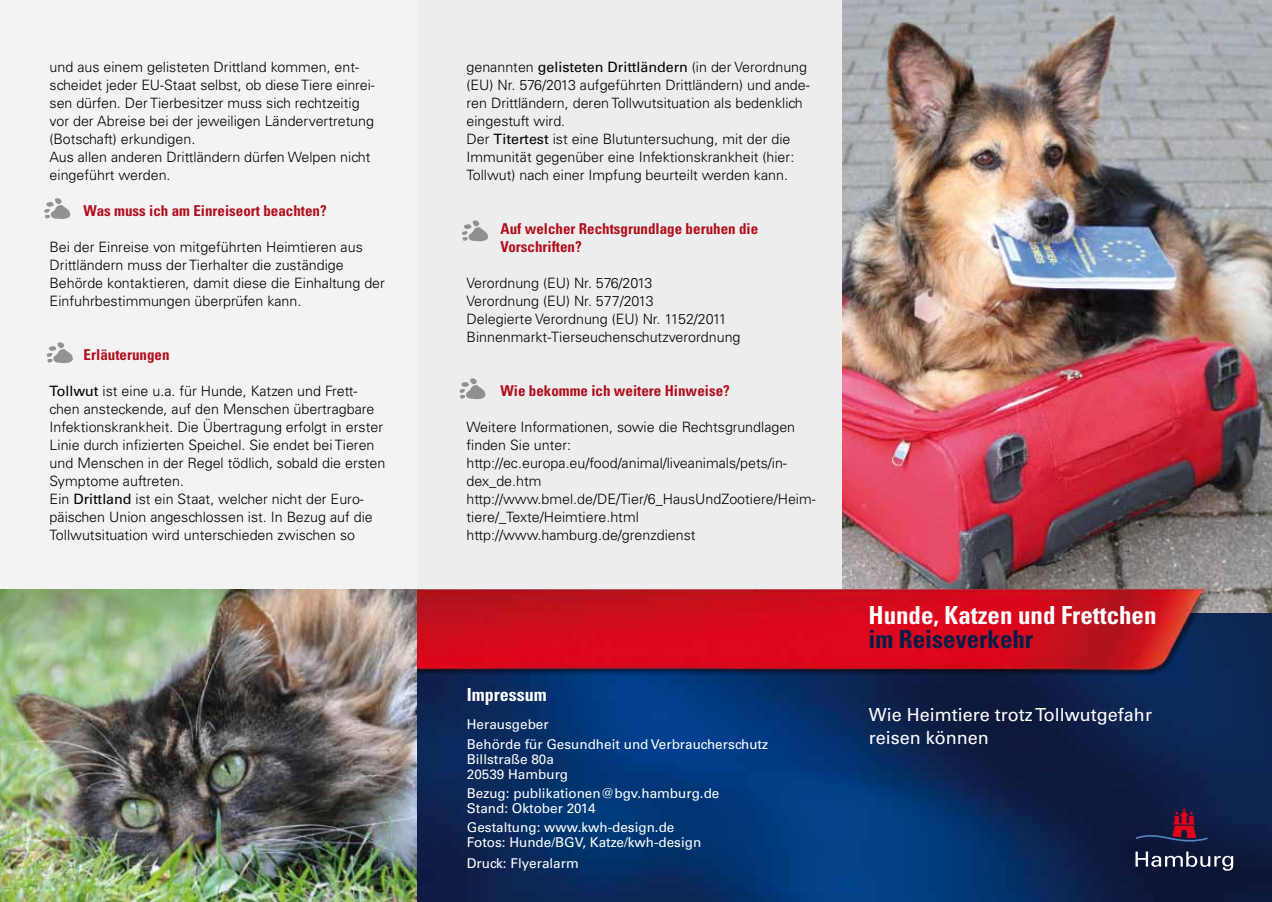
<style>
.page{position:relative;width:1272px;height:902px;background:#fff}
.page>*{position:absolute;margin:0;border:0;box-sizing:border-box;transform-origin:0 0}
.t1{font:700 condensed 24.9px "Univers LT Std";color:#fff}
.t2{font:700 condensed 24.9px "Univers LT Std";color:#001e48}
.t3{font:18px/22.5px "Univers LT Std";color:#fff}
.t4{font:700 condensed 18px "Univers LT Std";color:#fff}
.t5{font:700 condensed 15px/18px "Univers LT Std";color:#b00e1b}
.t6{font:300 14.25px/18px "Univers LT Std";color:#000}
.t7{font:13.5px/15px "Univers LT Std";color:#fff}
.s1{font-weight:400}
</style>
<div class="page">
<div style="left:412px;top:0;width:432px;height:630px;background:#ededed"></div>
<div style="left:0;top:0;width:417px;height:846px;background:#f3f3f3"></div>
<img style="left:417px;top:612px;width:854px;height:289px">
<img style="left:842px;top:0;width:429px;height:612px">
<img style="left:417px;top:588px;width:799px;height:93px">
<img style="left:0;top:589px;width:417px;height:312px">
<svg style="left:44px;top:198px;width:26px;height:21px"></svg>
<svg style="left:1135px;top:808px;width:72px;height:34px;background:#311b3f"></svg>
<svg style="left:1135px;top:851px;width:98px;height:19px;background:#474f68"></svg>
<svg style="left:47px;top:342px;width:26px;height:21px"></svg>
<svg style="left:462px;top:220px;width:26px;height:21px"></svg>
<svg style="left:459px;top:378px;width:26px;height:21px"></svg>
<p class="t6" style="left:50px;top:58px;width:327px">und aus einem gelisteten Drittland kommen, ent&shy;scheidet jeder EU-Staat selbst, ob diese Tiere einrei&shy;sen dürfen. Der Tierbesitzer muss sich rechtzeitig vor der Abreise bei der jeweiligen Ländervertretung (Botschaft) erkundigen.<br>Aus allen anderen Drittländern dürfen Welpen nicht eingeführt werden.</p>
<p class="t5" style="left:84px;top:202px;width:245px">Was muss ich am Einreiseort beachten?</p>
<p class="t6" style="left:50px;top:238px;width:337px">Bei der Einreise von mitgeführten Heimtieren aus Drittländern muss der Tierhalter die zuständige Behörde kontaktieren, damit diese die Einhaltung der Einfuhrbestimmungen überprüfen kann.</p>
<p class="t5" style="left:84px;top:346px;width:87px">Erläuterungen</p>
<p class="t6" style="left:50px;top:382px;width:337px"><span class="s1">Tollwut</span> ist eine u.a. für Hunde, Katzen und Frett&shy;chen ansteckende, auf den Menschen übertragbare Infektionskrankheit. Die Übertragung erfolgt in erster Linie durch infizierten Speichel. Sie endet bei Tieren und Menschen in der Regel tödlich, sobald die ersten Symptome auftreten.<br>Ein <span class="s1">Drittland</span> ist ein Staat, welcher nicht der Euro&shy;päischen Union angeschlossen ist. In Bezug auf die Tollwutsituation wird unterschieden zwischen so</p>
<p class="t6" style="left:466px;top:58px;width:345px">genannten <span class="s1">gelisteten Drittländern</span> (in der Verordnung (EU) Nr. 576/2013 aufgeführten Drittländern) und ande&shy;ren Drittländern, deren Tollwutsituation als bedenklich eingestuft wird.<br>Der <span class="s1">Titertest</span> ist eine Blutuntersuchung, mit der die Immunität gegenüber eine Infektionskrankheit (hier:<br>Tollwut) nach einer Impfung beurteilt werden kann.</p>
<p class="t5" style="left:500px;top:220px;width:259px">Auf welcher Rechtsgrundlage beruhen die<br>Vorschriften?</p>
<p class="t6" style="left:466px;top:274px;width:275px">Verordnung (EU) Nr. 576/2013<br>Verordnung (EU) Nr. 577/2013<br>Delegierte Verordnung (EU) Nr. 1152/2011<br>Binnenmarkt-Tierseuchenschutzverordnung</p>
<p class="t5" style="left:500px;top:382px;width:231px">Wie bekomme ich weitere Hinweise?</p>
<p class="t6" style="left:466px;top:418px;width:351px">Weitere Informationen, sowie die Rechtsgrundlagen finden Sie unter: http://ec.europa.eu/food/animal/liveanimals/pets/in&shy;dex_de.htm http://www.bmel.de/DE/Tier/6_HausUndZootiere/Heim&shy;tiere/_Texte/Heimtiere.html http://www.hamburg.de/grenzdienst</p>
<p class="t4" style="left:467px;top:683px;width:81px">Impressum</p>
<p class="t7" style="left:467px;top:715px;width:303px;line-height:19.2px">Herausgeber<br>Behörde für Gesundheit und Verbraucherschutz</p>
<p class="t7" style="left:467px;top:751px;width:103px">Billstraße 80a<br>20539 Hamburg</p>
<p class="t7" style="left:467px;top:785px;width:254px">Bezug: publikationen@bgv.hamburg.de<br>Stand: Oktober 2014</p>
<p class="t7" style="left:467px;top:819px;width:236px">Gestaltung: www.kwh-design.de<br>Fotos: Hunde/BGV, Katze/kwh-design</p>
<p class="t7" style="left:467px;top:855px;width:113px">Druck: Flyeralarm</p>
<h1 class="t1" style="left:868px;top:600px;width:290px">Hunde, Katzen und Frettchen</h1>
<h1 class="t2" style="left:868px;top:623px;width:166px">im Reiseverkehr</h1>
<p class="t3" style="left:868px;top:703px;width:285px">Wie Heimtiere trotz Tollwutgefahr reisen können</p>
</div>
